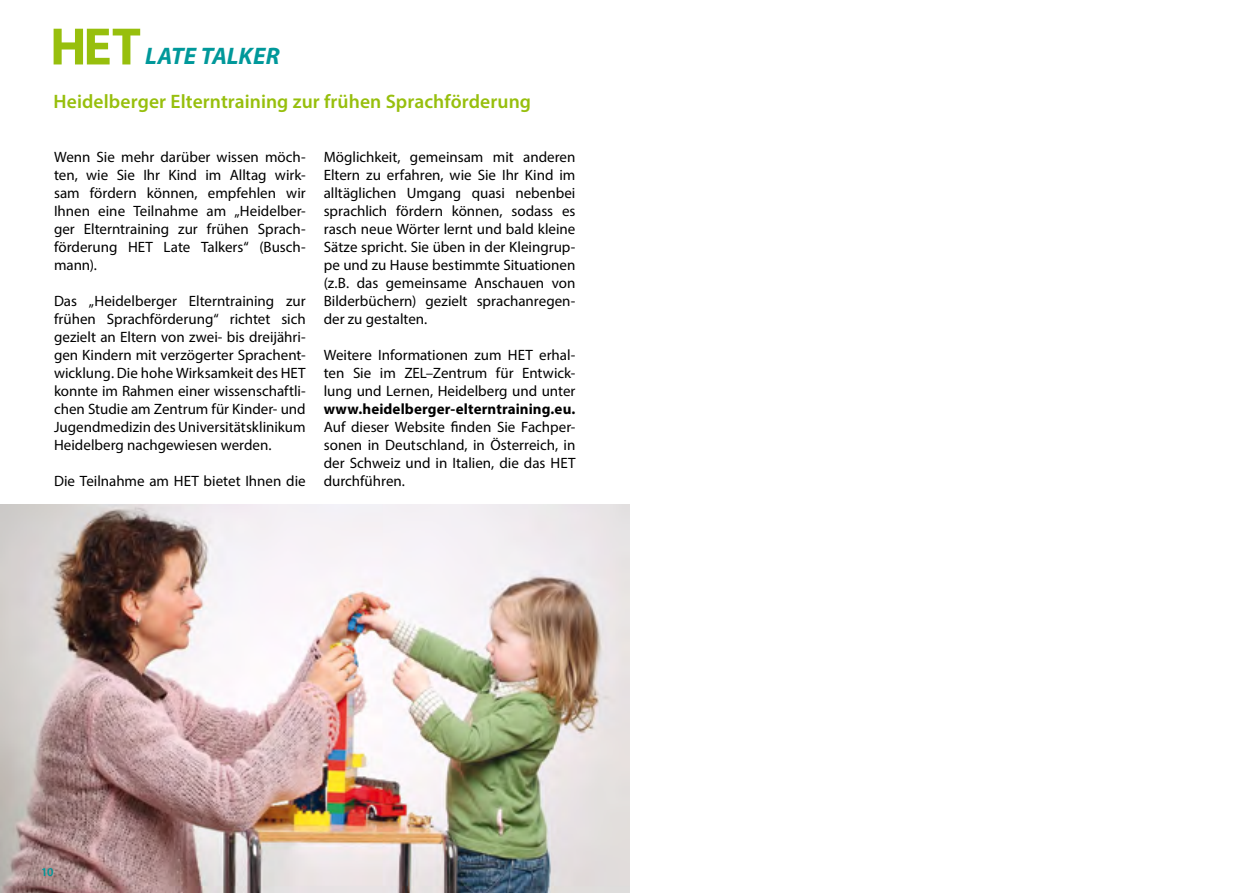
<style>
.page{position:relative;width:1259px;height:893px;background:#fff}
.page>*{position:absolute;margin:0;border:0;box-sizing:border-box;transform-origin:0 0}
.Ueber1{font:italic 700 24px "Myriad Pro";color:#00989a}
.Ueber2{font:600 19.5px "Myriad Pro";letter-spacing:.005em;color:#97bf0d}
.fliesstext{font:15px/18px "Myriad Pro";color:#000;text-align:justify}
.Seitenzahl_links{font:600 12px "Myriad Pro";color:#00989a}
.s1{font-weight:700}
</style>
<div class="page">
<img style="left:0;top:504px;width:629px;height:389px">
<svg style="left:54px;top:29px;width:86px;height:35px"></svg>
<p class="Ueber1" style="left:145px;top:40px;width:136px">LATE TALKER</p>
<p class="Ueber2" style="left:54px;top:89px;width:479px">Heidelberger Elterntraining zur frühen Sprachförderung</p>
<p class="fliesstext" style="left:54px;top:148px;width:253px">Wenn Sie mehr darüber wissen möch&shy;ten, wie Sie Ihr Kind im Alltag wirk&shy;sam fördern können, empfehlen wir Ihnen eine Teilnahme am „Heidelber&shy;ger Elterntraining zur frühen Sprach&shy;förderung HET Late Talkers“ (Busch&shy;mann).</p>
<p class="fliesstext" style="left:54px;top:292px;width:253px">Das „Heidelberger Elterntraining zur frühen Sprachförderung“ richtet sich gezielt an Eltern von zwei- bis dreijähri&shy;gen Kindern mit verzögerter Sprachent&shy;wicklung. Die hohe Wirksamkeit des HET konnte im Rahmen einer wissenschaftli&shy;chen Studie am Zentrum für Kinder- und Jugendmedizin des Universitätsklinikum Heidelberg nachgewiesen werden.</p>
<p class="fliesstext" style="left:54px;top:472px;width:253px">Die Teilnahme am HET bietet Ihnen die</p>
<p class="fliesstext" style="left:324px;top:148px;width:253px">Möglichkeit, gemeinsam mit anderen Eltern zu erfahren, wie Sie Ihr Kind im alltäglichen Umgang quasi nebenbei sprachlich fördern können, sodass es rasch neue Wörter lernt und bald kleine Sätze spricht. Sie üben in der Kleingrup&shy;pe und zu Hause bestimmte Situationen (z.B. das gemeinsame Anschauen von Bilderbüchern) gezielt sprachanregen&shy;der zu gestalten.</p>
<p class="fliesstext" style="left:324px;top:346px;width:253px">Weitere Informationen zum HET erhal&shy;ten Sie im ZEL–Zentrum für Entwick&shy;lung und Lernen, Heidelberg und unter <span class="s1">www.heidelberger-elterntraining.eu.<br></span>Auf dieser Website finden Sie Fachper&shy;sonen in Deutschland, in Österreich, in der Schweiz und in Italien, die das HET durchführen.</p>
<p class="Seitenzahl_links" style="left:41px;top:865px;width:14px">10</p>
</div>
